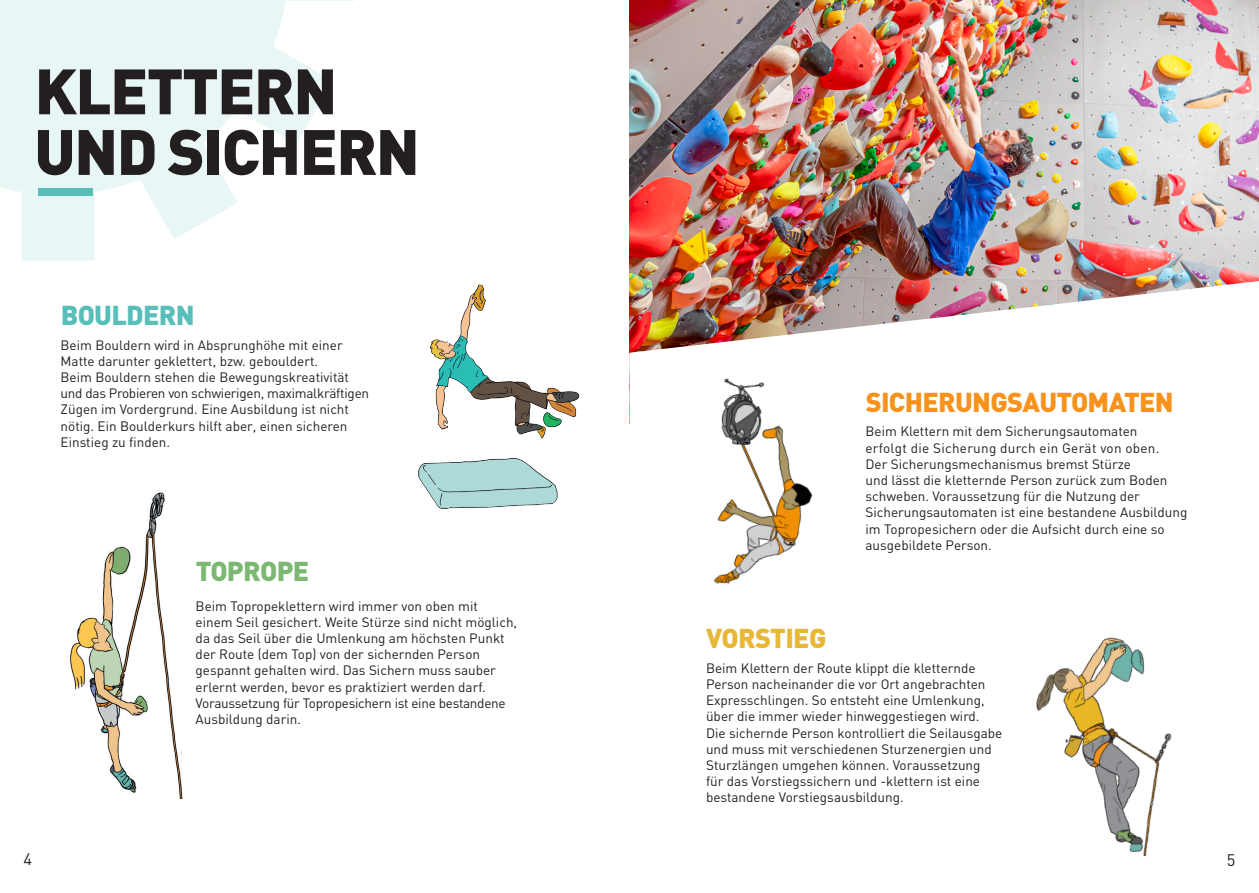
<style>
.page{position:relative;width:1259px;height:893px;background:#fff}
.page>*{position:absolute;margin:0;border:0;box-sizing:border-box;transform-origin:0 0}
.t1{font:900 63px/60.6px "DIN";letter-spacing:-.025em;color:#231f20}
.t2{font:900 27px "DIN";letter-spacing:-.025em;color:#f7931d}
.t3{font:900 27px "DIN";letter-spacing:-.025em;color:#58beb8}
.t4{font:900 27px "DIN";letter-spacing:-.025em;color:#e9b738}
.t5{font:900 27px "DIN";letter-spacing:-.025em;color:#7cb872}
.t6{font:16.5px "DIN";color:#231f20}
.t7{font:13.5px/16.2px "DIN";color:#231f20}
</style>
<div class="page">
<img style="left:629px;top:0;width:630px;height:281px">
<img style="left:629px;top:281px;width:630px;height:70px">
<svg style="left:0;top:0;width:354px;height:261px;fill:#e8f6f5"></svg>
<div style="left:38px;top:188px;width:55px;height:8px;background:#58beb8"></div>
<img style="left:714px;top:378px;width:99px;height:207px">
<img style="left:1036px;top:637px;width:136px;height:220px">
<img style="left:70px;top:492px;width:113px;height:306px">
<img style="left:418px;top:284px;width:233px;height:225px">
<h1 class="t1" style="left:34px;top:58px;width:387px">KLETTERN<br>UND SICHERN</h1>
<h2 class="t3" style="left:61px;top:297px;width:135px">BOULDERN</h2>
<p class="t7" style="left:61px;top:336px;width:310px">Beim Bouldern wird in Absprunghöhe mit einer Matte darunter geklettert, bzw. gebouldert.<br>Beim Bouldern stehen die Bewegungskreativität und das Probieren von schwierigen, maximalkräftigen Zügen im Vordergrund. Eine Ausbildung ist nicht nötig. Ein Boulderkurs hilft aber, einen sicheren Einstieg zu finden.</p>
<h2 class="t5" style="left:196px;top:553px;width:115px">TOPROPE</h2>
<p class="t7" style="left:196px;top:597px;width:323px">Beim Topropeklettern wird immer von oben mit einem Seil gesichert. Weite Stürze sind nicht möglich, da das Seil über die Umlenkung am höchsten Punkt der Route (dem Top) von der sichernden Person gespannt gehalten wird. Das Sichern muss sauber erlernt werden, bevor es praktiziert werden darf.<br>Voraussetzung für Topropesichern ist eine bestandene Ausbildung darin.</p>
<h2 class="t2" style="left:865px;top:384px;width:309px">SICHERUNGSAUTOMATEN</h2>
<p class="t7" style="left:865px;top:423px;width:323px">Beim Klettern mit dem Sicherungsautomaten<br>erfolgt die Sicherung durch ein Gerät von oben.<br>Der Sicherungsmechanismus bremst Stürze<br>und lässt die kletternde Person zurück zum Boden schweben. Voraussetzung für die Nutzung der Sicherungsautomaten ist eine bestandene Ausbildung im Topropesichern oder die Aufsicht durch eine so ausgebildete Person.</p>
<h2 class="t4" style="left:706px;top:620px;width:122px">VORSTIEG</h2>
<p class="t7" style="left:706px;top:660px;width:298px">Beim Klettern der Route klippt die kletternde Person nacheinander die vor Ort angebrachten Expresschlingen. So entsteht eine Umlenkung, über die immer wieder hinweggestiegen wird.<br>Die sichernde Person kontrolliert die Seilausgabe und muss mit verschiedenen Sturzenergien und Sturzlängen umgehen können. Voraussetzung<br>für das Vorstiegssichern und -klettern ist eine bestandene Vorstiegsausbildung.</p>
<p class="t6" style="left:23px;top:849px;width:10px">4</p>
<p class="t6" style="left:1226px;top:850px;width:10px">5</p>
</div>
